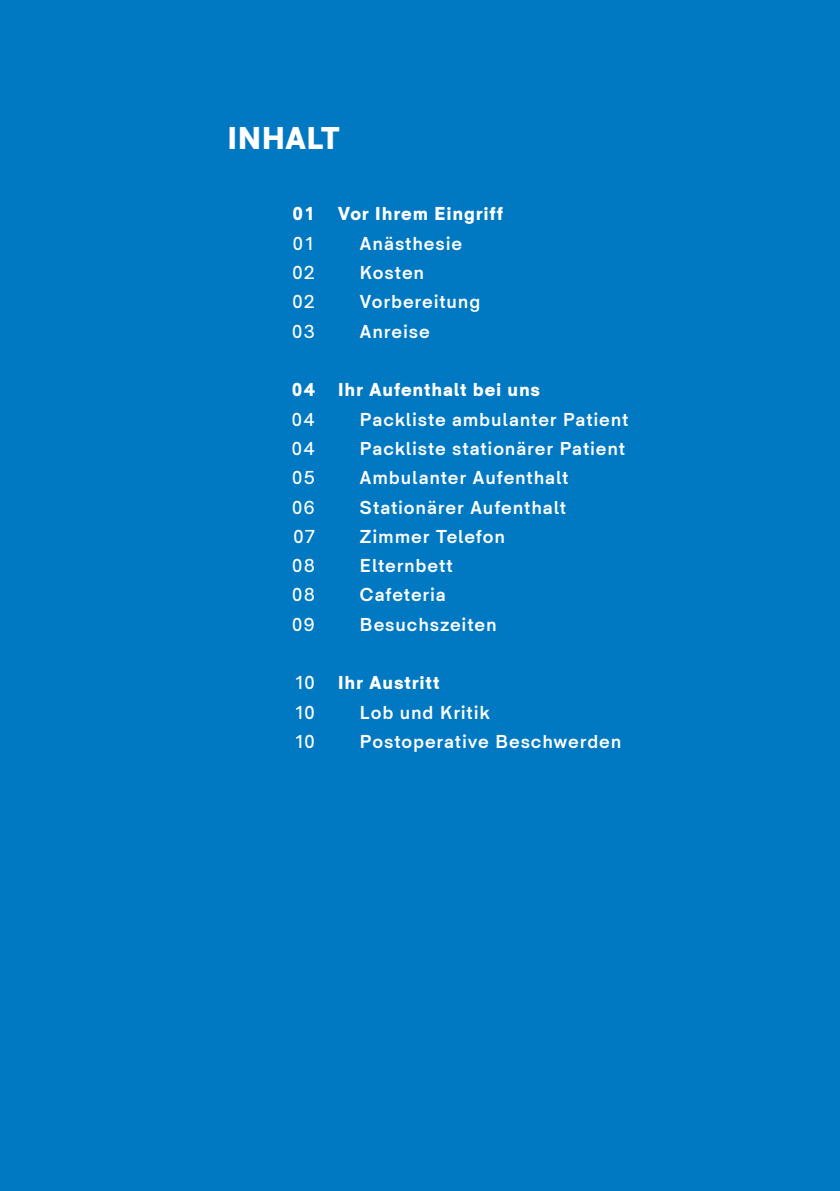
<style>
.page{position:relative;width:840px;height:1191px;background:#fff}
.page>*{position:absolute;margin:0;border:0;box-sizing:border-box;transform-origin:0 0}
.t1{font:900 32px "HK Sentiments";letter-spacing:-.01em;color:#fff}
.t2{font:700 19px "HK Sentiments";letter-spacing:.04em;color:#fff}
.t3{font:900 19px/29.2px "HK Sentiments";letter-spacing:.04em;color:#fff}
.t4{font:500 19px "HK Sentiments";letter-spacing:.045em;color:#fff}
.s1{font-weight:500}
</style>
<div class="page">
<div style="left:0;top:0;width:839px;height:1191px;background:#0079c2"></div>
<h1 class="t1" style="left:227px;top:113px;width:114px">INHALT</h1>
<p class="t3" style="left:292px;top:198px;width:22px">01</p>
<p class="t3" style="left:337px;top:198px;width:167px">Vor Ihrem Eingriff</p>
<p class="t4" style="left:292px;top:229px;width:22px">01</p>
<p class="t2" style="left:359px;top:229px;width:104px">Anästhesie</p>
<p class="t4" style="left:292px;top:258px;width:24px">02</p>
<p class="t2" style="left:359px;top:258px;width:66px">Kosten</p>
<p class="t4" style="left:292px;top:287px;width:24px">02</p>
<p class="t2" style="left:359px;top:287px;width:122px">Vorbereitung</p>
<p class="t4" style="left:292px;top:317px;width:25px">03</p>
<p class="t2" style="left:359px;top:317px;width:72px">Anreise</p>
<p class="t3" style="left:292px;top:374px;width:249px">04 Ihr Aufenthalt bei uns</p>
<p class="t4" style="left:291px;top:405px;width:25px">04</p>
<p class="t2" style="left:359px;top:405px;width:270px">Packliste ambulanter Patient</p>
<p class="t4" style="left:291px;top:434px;width:25px">04</p>
<p class="t2" style="left:359px;top:434px;width:267px">Packliste stationärer Patient</p>
<p class="t4" style="left:292px;top:463px;width:24px">05</p>
<p class="t2" style="left:359px;top:463px;width:210px">Ambulanter Aufenthalt</p>
<p class="t4" style="left:291px;top:492px;width:25px">06</p>
<p class="t2" style="left:359px;top:492px;width:208px">Stationärer Aufenthalt</p>
<p class="t4" style="left:293px;top:522px;width:23px">07</p>
<p class="t2" style="left:359px;top:522px;width:147px">Zimmer Telefon</p>
<p class="t4" style="left:292px;top:551px;width:25px">08</p>
<p class="t2" style="left:359px;top:551px;width:95px">Elternbett</p>
<p class="t4" style="left:292px;top:580px;width:25px">08</p>
<p class="t2" style="left:359px;top:580px;width:88px">Cafeteria</p>
<p class="t4" style="left:291px;top:610px;width:25px">09</p>
<p class="t2" style="left:359px;top:610px;width:138px">Besuchszeiten</p>
<p class="t3" style="left:296px;top:667px;width:145px"><span class="s1">10</span> Ihr Austritt<br><span class="s1">10</span></p>
<p class="t2" style="left:359px;top:698px;width:132px">Lob und Kritik</p>
<p class="t4" style="left:296px;top:727px;width:21px">10</p>
<p class="t2" style="left:359px;top:727px;width:263px">Postoperative Beschwerden</p>
</div>
